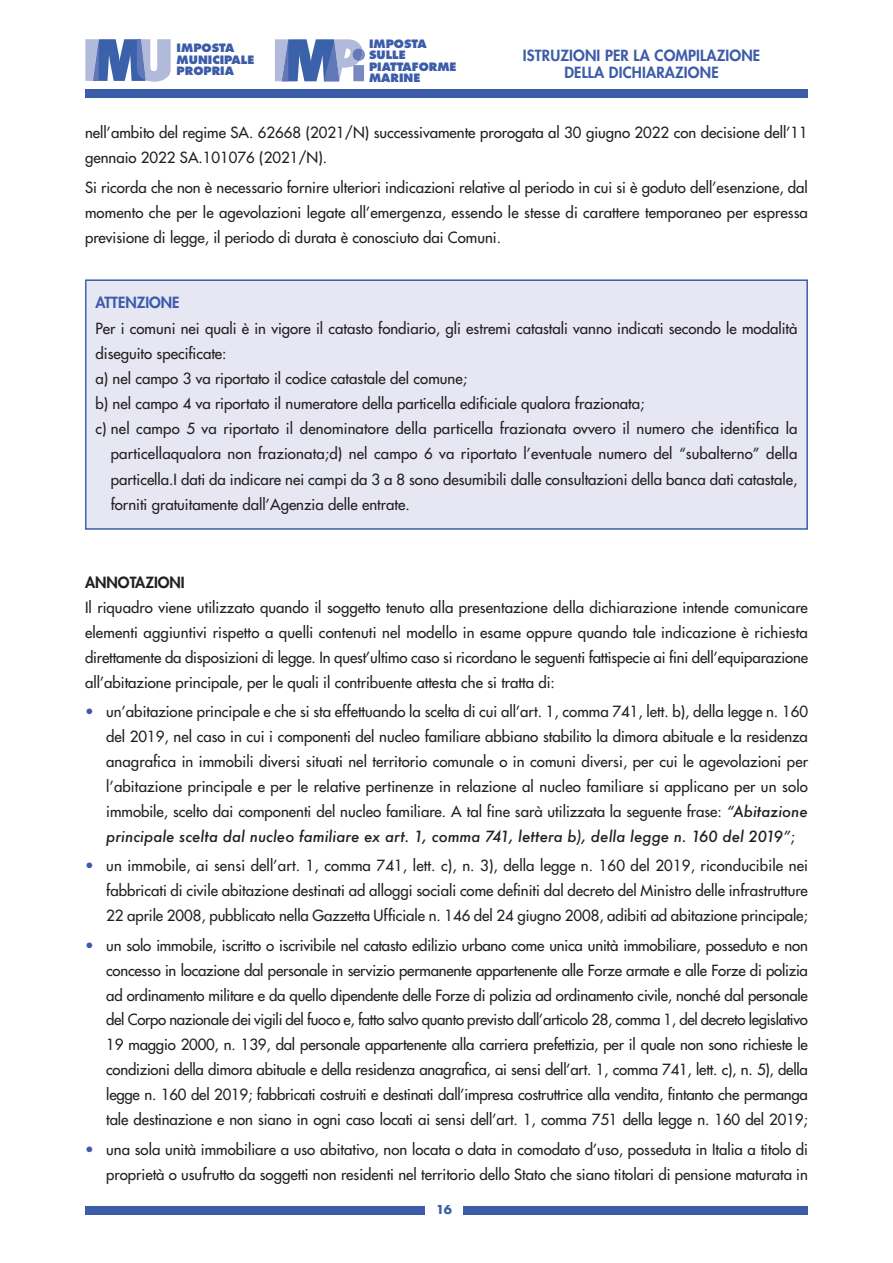
<style>
.page{position:relative;width:893px;height:1263px;background:#fff}
.page>*{position:absolute;margin:0;border:0;box-sizing:border-box;transform-origin:0 0}
.t1{font:15px/24.9px "Futura";color:#231f20;text-align:justify}
.t2{font:800 15px/17px "Futura";letter-spacing:.01em;color:#3c5caa;text-align:center}
.t3{font:800 15px "Futura";color:#231f20}
.t4{font:700 12px "Futura";color:#3c5caa}
.t5{font:800 11.25px/11.4px "Futura";color:#3c5caa}
.s1{color:#3c5caa}
.s2{font-weight:500;font-style:italic}
</style>
<div class="page">
<div style="left:85px;top:1206px;width:723px;height:9px;background:#3c5caa"></div>
<div style="left:87px;top:281px;width:719px;height:247px;background:#e6e7f3"></div>
<div style="left:85px;top:279px;width:723px;height:251px;border:2px solid #3c5caa"></div>
<div style="left:425px;top:1197px;width:38px;height:27px;background:#fff"></div>
<svg style="left:85px;top:39px;width:86px;height:43px;background:#8a9ecb"></svg>
<div style="left:85px;top:89px;width:723px;height:8px;background:#3c5caa"></div>
<svg style="left:275px;top:39px;width:90px;height:42px;background:#8397c7"></svg>
<p class="t5" style="left:177px;top:43px;width:59px">IMPOSTA</p>
<p class="t5" style="left:177px;top:55px;width:79px">MUNICIPALE</p>
<p class="t5" style="left:177px;top:66px;width:59px">PROPRIA</p>
<p class="t5" style="left:369px;top:39px;width:59px">IMPOSTA</p>
<p class="t5" style="left:369px;top:50px;width:38px">SULLE</p>
<p class="t5" style="left:369px;top:62px;width:89px">PIATTAFORME<br>MARINE</p>
<p class="t2" style="left:523px;top:48px;width:239px">ISTRUZIONI PER LA COMPILAZIONE<br>DELLA DICHIARAZIONE</p>
<p class="t1" style="left:85px;top:121px;width:724px">nell’ambito del regime SA. 62668 (2021/N) successivamente prorogata al 30 giugno 2022 con decisione dell’11 gennaio 2022 SA.101076 (2021/N).</p>
<p class="t1" style="left:85px;top:176px;width:724px">Si ricorda che non è necessario fornire ulteriori indicazioni relative al periodo in cui si è goduto dell’esenzione, dal momento che per le agevolazioni legate all’emergenza, essendo le stesse di carattere temporaneo per espressa previsione di legge, il periodo di durata è conosciuto dai Comuni.</p>
<p class="t2" style="left:96px;top:295px;width:86px">ATTENZIONE</p>
<p class="t1" style="left:96px;top:316px;width:703px">Per i comuni nei quali è in vigore il catasto fondiario, gli estremi catastali vanno indicati secondo le modalità diseguito specificate:</p>
<p class="t1" style="left:96px;top:367px;width:373px">a) nel campo 3 va riportato il codice catastale del comune;</p>
<p class="t1" style="left:96px;top:392px;width:550px">b) nel campo 4 va riportato il numeratore della particella edificiale qualora frazionata;</p>
<p class="t1" style="left:111px;top:417px;width:688px;text-indent:-15px">c) nel campo 5 va riportato il denominatore della particella frazionata ovvero il numero che identifica la particellaqualora non frazionata;d) nel campo 6 va riportato l’eventuale numero del “subalterno” della particella.I dati da indicare nei campi da 3 a 8 sono desumibili dalle consultazioni della banca dati catastale, forniti gratuitamente dall’Agenzia delle entrate.</p>
<p class="t3" style="left:85px;top:576px;width:101px">ANNOTAZIONI</p>
<p class="t1" style="left:85px;top:596px;width:724px">Il riquadro viene utilizzato quando il soggetto tenuto alla presentazione della dichiarazione intende comunicare elementi aggiuntivi rispetto a quelli contenuti nel modello in esame oppure quando tale indicazione è richiesta direttamente da disposizioni di legge. In quest’ultimo caso si ricordano le seguenti fattispecie ai fini dell’equiparazione all’abitazione principale, per le quali il contribuente attesta che si tratta di:</p>
<p class="t1" style="left:106px;top:700px;width:703px;text-indent:-21px"><span class="s1">•</span> un’abitazione principale e che si sta effettuando la scelta di cui all’art. 1, comma 741, lett. b), della legge n. 160 del 2019, nel caso in cui i componenti del nucleo familiare abbiano stabilito la dimora abituale e la residenza anagrafica in immobili diversi situati nel territorio comunale o in comuni diversi, per cui le agevolazioni per l’abitazione principale e per le relative pertinenze in relazione al nucleo familiare si applicano per un solo immobile, scelto dai componenti del nucleo familiare. A tal fine sarà utilizzata la seguente frase: <span class="s2">“Abitazione principale scelta dal nucleo familiare ex art. 1, comma 741, lettera b), della legge n. 160 del 2019”</span>;</p>
<p class="t1" style="left:106px;top:854px;width:703px;text-indent:-21px"><span class="s1">•</span> un immobile, ai sensi dell’art. 1, comma 741, lett. c), n. 3), della legge n. 160 del 2019, riconducibile nei fabbricati di civile abitazione destinati ad alloggi sociali come definiti dal decreto del Ministro delle infrastrutture 22 aprile 2008, pubblicato nella Gazzetta Ufficiale n. 146 del 24 giugno 2008, adibiti ad abitazione principale;</p>
<p class="t1" style="left:106px;top:934px;width:703px;text-indent:-21px"><span class="s1">•</span> un solo immobile, iscritto o iscrivibile nel catasto edilizio urbano come unica unità immobiliare, posseduto e non concesso in locazione dal personale in servizio permanente appartenente alle Forze armate e alle Forze di polizia ad ordinamento militare e da quello dipendente delle Forze di polizia ad ordinamento civile, nonché dal personale del Corpo nazionale dei vigili del fuoco e, fatto salvo quanto previsto dall’articolo 28, comma 1, del decreto legislativo 19 maggio 2000, n. 139, dal personale appartenente alla carriera prefettizia, per il quale non sono richieste le condizioni della dimora abituale e della residenza anagrafica, ai sensi dell’art. 1, comma 741, lett. c), n. 5), della legge n. 160 del 2019; fabbricati costruiti e destinati dall’impresa costruttrice alla vendita, fintanto che permanga tale destinazione e non siano in ogni caso locati ai sensi dell’art. 1, comma 751 della legge n. 160 del 2019;</p>
<p class="t1" style="left:85px;top:1137px;width:724px;text-align:right"><span class="s1">•</span> una sola unità immobiliare a uso abitativo, non locata o data in comodato d’uso, posseduta in Italia a titolo di proprietà o usufrutto da soggetti non residenti nel territorio dello Stato che siano titolari di pensione maturata in</p>
<p class="t4" style="left:436px;top:1201px;width:17px">16</p>
</div>
